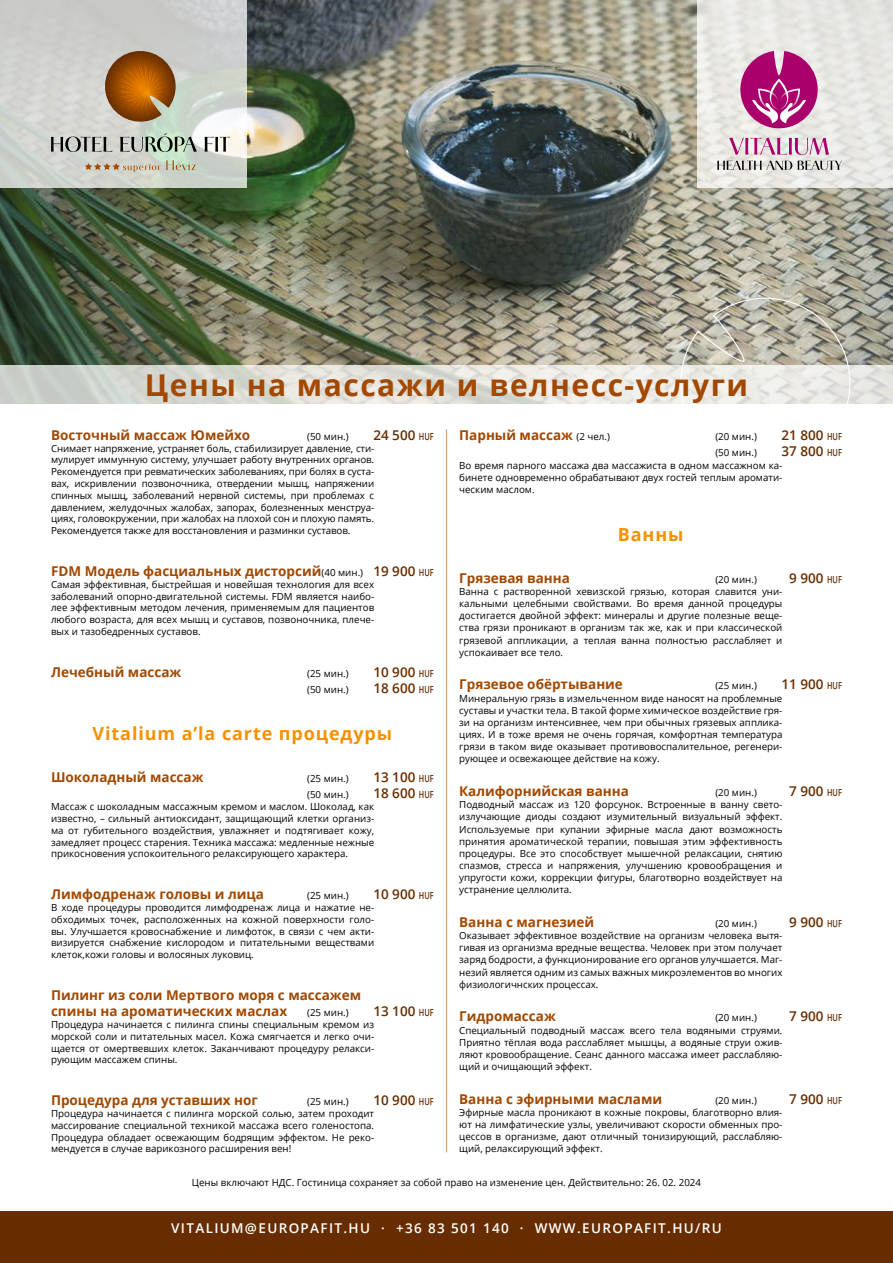
<style>
.page{position:relative;width:893px;height:1263px;background:#fff}
.page>*{position:absolute;margin:0;border:0;box-sizing:border-box;transform-origin:0 0}
.Cím{font:700 30px "Open Sans";letter-spacing:.05em;color:#a24800}
.Alcím{font:700 18px "Open Sans";letter-spacing:.05em;color:#f39100}
.Kezelés{font:700 13.5px/16.4px "Open Sans";color:#a24800}
.Kezelés-2{font:600 13.5px "Open Sans";color:#672d00}
.t1{font:600 13.5px "Open Sans";letter-spacing:.1em;color:#fff}
.Részletek_ár_beütés{font:9.75px/12.1px "Open Sans";color:#000;text-align:justify}
.Kezelés-3{font:9.75px "Open Sans";color:#000}
.s1{font-size:9.75px}
.s2{font-weight:400;font-size:9.75px;color:#000}
.s3{font-weight:600;color:#672d00}
.s4{font-weight:600;font-size:9.75px;color:#672d00}
</style>
<div class="page">
<div style="left:0;top:1212px;width:893px;height:51px;background:#672d00"></div>
<img style="left:0;top:0;width:893px;height:366px">
<svg style="left:673px;top:290px;width:185px;height:76px;background:#b0ad9f"></svg>
<svg style="left:0;top:366px;width:893px;height:38px;background:#e0e0da"></svg>
<hr style="left:446px;top:429px;width:1px;height:723px;background:#d39e74">
<svg style="left:0;top:0;width:247px;height:187px;background:#cfd2cd"></svg>
<div style="left:697px;top:0;width:196px;height:187px;background:#e8e8e3"></div>
<svg style="left:717px;top:161px;width:125px;height:9px"></svg>
<svg style="left:729px;top:138px;width:100px;height:17px"></svg>
<svg style="left:740px;top:51px;width:78px;height:77px"></svg>
<svg style="left:85px;top:160px;width:111px;height:12px"></svg>
<svg style="left:51px;top:133px;width:179px;height:19px;background:#a8aea6"></svg>
<svg style="left:102px;top:51px;width:77px;height:74px;background:#ab7945"></svg>
<p class="Cím" style="left:145px;top:364px;width:605px">Цены на массажи и велнесс-услуги</p>
<p class="Kezelés" style="left:51px;top:426px;width:201px">Восточный массаж Юмейхо</p>
<p class="Kezelés-3" style="left:307px;top:430px;width:43px">(50 мин.)</p>
<p class="Kezelés-2" style="left:373px;top:426px;width:62px">24 500 <span class="s1">HUF</span></p>
<p class="Részletek_ár_beütés" style="left:51px;top:442px;width:325px">Снимает напряжение, устраняет боль, стабилизирует давление, сти&shy;мулирует иммунную систему, улучшает работу внутренних органов.<br>Рекомендуется при ревматических заболеваниях, при болях в суста&shy;вах, искривлении позвоночника, отвердении мышц, напряжении спинных мышц, заболеваний нервной системы, при проблемах с давлением, желудочных жалобах, запорах, болезненных менструа&shy;циях, головокружении, при жалобах на плохой сон и плохую память.<br>Рекомендуется также для восстановления и разминки суставов.</p>
<p class="Kezelés" style="left:51px;top:563px;width:384px">FDM Модель фасциальных дисторсий<span class="s2">(40 мин.)</span> <span class="s3">19 900</span> <span class="s4">HUF</span></p>
<p class="Részletek_ár_beütés" style="left:51px;top:578px;width:325px">Самая эффективная, быстрейшая и новейшая технология для всех заболеваний опорно-двигательной системы. FDM является наибо&shy;лее эффективным методом лечения, применяемым для пациентов любого возраста, для всех мышц и суставов, позвоночника, плече&shy;вых и тазобедренных суставов.</p>
<p class="Kezelés" style="left:51px;top:663px;width:132px">Лечебный массаж</p>
<p class="Kezelés-3" style="left:307px;top:666px;width:43px">(25 мин.)</p>
<p class="Kezelés-2" style="left:373px;top:663px;width:62px">10 900 <span class="s1">HUF</span></p>
<p class="Kezelés-3" style="left:307px;top:683px;width:43px">(50 мин.)</p>
<p class="Kezelés-2" style="left:373px;top:679px;width:62px">18 600 <span class="s1">HUF</span></p>
<p class="Alcím" style="left:93px;top:721px;width:301px">Vitalium a’la carte процедуры</p>
<p class="Kezelés" style="left:51px;top:769px;width:154px">Шоколадный массаж</p>
<p class="Kezelés-3" style="left:307px;top:772px;width:43px">(25 мин.)</p>
<p class="Kezelés-2" style="left:373px;top:768px;width:62px">13 100 <span class="s1">HUF</span></p>
<p class="Kezelés-3" style="left:307px;top:788px;width:43px">(50 мин.)</p>
<p class="Kezelés-2" style="left:373px;top:784px;width:62px">18 600 <span class="s1">HUF</span></p>
<p class="Részletek_ár_beütés" style="left:51px;top:800px;width:325px">Массаж с шоколадным массажным кремом и маслом. Шоколад, как известно, – сильный антиоксидант, защищающий клетки организ&shy;ма от губительного воздействия, увлажняет и подтягивает кожу, замедляет процесс старения. Техника массажа: медленные нежные прикосновения успокоительного релаксирующего характера.</p>
<p class="Kezelés" style="left:51px;top:886px;width:214px">Лимфодренаж головы и лица</p>
<p class="Kezelés-3" style="left:307px;top:889px;width:43px">(25 мин.)</p>
<p class="Kezelés-2" style="left:373px;top:885px;width:62px">10 900 <span class="s1">HUF</span></p>
<p class="Részletek_ár_beütés" style="left:51px;top:901px;width:325px">В ходе процедуры проводится лимфодренаж лица и нажатие не&shy;обходимых точек, расположенных на кожной поверхности голо&shy;вы. Улучшается кровоснабжение и лимфоток, в связи с чем акти&shy;визируется снабжение кислородом и питательными веществами клеток,кожи головы и волосяных луковиц.</p>
<p class="Kezelés" style="left:51px;top:986px;width:312px">Пилинг из соли Мертвого моря с массажем спины на ароматических маслах</p>
<p class="Kezelés" style="left:459px;top:426px;width:152px">Парный массаж <span class="s2">(2 чел.)</span></p>
<p class="Kezelés-3" style="left:715px;top:430px;width:43px">(20 мин.)</p>
<p class="Kezelés-2" style="left:782px;top:426px;width:62px">21 800 <span class="s1">HUF</span></p>
<p class="Kezelés-3" style="left:715px;top:446px;width:43px">(50 мин.)</p>
<p class="Kezelés-2" style="left:782px;top:442px;width:62px">37 800 <span class="s1">HUF</span></p>
<p class="Részletek_ár_beütés" style="left:459px;top:459px;width:325px">Во время парного массажа два массажиста в одном массажном ка&shy;бинете одновременно обрабатывают двух гостей теплым аромати&shy;ческим маслом.</p>
<p class="Alcím" style="left:618px;top:521px;width:67px">Ванны</p>
<p class="Kezelés" style="left:459px;top:569px;width:112px">Грязевая ванна</p>
<p class="Kezelés-3" style="left:715px;top:572px;width:43px">(20 мин.)</p>
<p class="Kezelés-2" style="left:789px;top:569px;width:54px">9 900 <span class="s1">HUF</span></p>
<p class="Részletek_ár_beütés" style="left:459px;top:585px;width:325px">Ванна с растворенной хевизской грязью, которая славится уни&shy;кальными целебными свойствами. Во время данной процедуры достигается двойной эффект: минералы и другие полезные веще&shy;ства грязи проникают в организм так же, как и при классической грязевой аппликации, а теплая ванна полностью расслабляет и успокаивает все тело.</p>
<p class="Kezelés" style="left:459px;top:676px;width:165px">Грязевое обёртывание</p>
<p class="Kezelés-3" style="left:715px;top:679px;width:43px">(25 мин.)</p>
<p class="Kezelés-2" style="left:782px;top:675px;width:62px">11 900 <span class="s1">HUF</span></p>
<p class="Részletek_ár_beütés" style="left:459px;top:692px;width:325px">Минеральную грязь в измельченном виде наносят на проблемные суставы и участки тела. В такой форме химическое воздействие гря&shy;зи на организм интенсивнее, чем при обычных грязевых апплика&shy;циях. И в тоже время не очень горячая, комфортная температура грязи в таком виде оказывает противовоспалительное, регенери&shy;рующее и освежающее действие на кожу.</p>
<p class="Kezelés" style="left:459px;top:783px;width:171px">Калифорнийская ванна</p>
<p class="Kezelés-3" style="left:715px;top:786px;width:43px">(20 мин.)</p>
<p class="Kezelés-2" style="left:789px;top:782px;width:54px">7 900 <span class="s1">HUF</span></p>
<p class="Részletek_ár_beütés" style="left:459px;top:798px;width:325px">Подводный массаж из 120 форсунок. Встроенные в ванну свето&shy;излучающие диоды создают изумительный визуальный эффект.<br>Используемые при купании эфирные масла дают возможность принятия ароматической терапии, повышая этим эффективность процедуры. Все это способствует мышечной релаксации, снятию спазмов, стресса и напряжения, улучшению кровообращения и упругости кожи, коррекции фигуры, благотворно воздействует на устранение целлюлита.</p>
<p class="Kezelés" style="left:459px;top:913px;width:137px">Ванна с магнезией</p>
<p class="Kezelés-3" style="left:715px;top:917px;width:43px">(20 мин.)</p>
<p class="Kezelés-2" style="left:789px;top:913px;width:54px">9 900 <span class="s1">HUF</span></p>
<p class="Részletek_ár_beütés" style="left:459px;top:929px;width:325px">Оказывает эффективное воздействие на организм человека вытя&shy;гивая из организма вредные вещества. Человек при этом получает заряд бодрости, а функционирование его органов улучшается. Маг&shy;незий является одним из самых важных микроэлементов во многих физиологичнских процессах.</p>
<p class="Kezelés" style="left:459px;top:1008px;width:98px">Гидромассаж</p>
<p class="Kezelés-3" style="left:715px;top:1011px;width:43px">(20 мин.)</p>
<p class="Kezelés-2" style="left:789px;top:1007px;width:54px">7 900 <span class="s1">HUF</span></p>
<p class="Részletek_ár_beütés" style="left:459px;top:1024px;width:325px">Специальный подводный массаж всего тела водяными струями.<br>Приятно тёплая вода расслабляет мышцы, а водяные струи ожив&shy;ляют кровообращение. Сеанс данного массажа имеет расслабляю&shy;щий и очищающий эффект.</p>
<p class="Kezelés" style="left:459px;top:1090px;width:204px">Ванна с эфирными маслами</p>
<p class="Kezelés-3" style="left:715px;top:1093px;width:43px">(20 мин.)</p>
<p class="Kezelés-2" style="left:789px;top:1089px;width:54px">7 900 <span class="s1">HUF</span></p>
<p class="Részletek_ár_beütés" style="left:459px;top:1106px;width:325px">Эфирные масла проникают в кожные покровы, благотворно влия&shy;ют на лимфатические узлы, увеличивают скорости обменных про&shy;цессов в организме, дают отличный тонизирующий, расслабляю&shy;щий, релаксирующий эффект.</p>
<p class="Kezelés-3" style="left:307px;top:1006px;width:43px">(25 мин.)</p>
<p class="Kezelés-2" style="left:373px;top:1002px;width:62px">13 100 <span class="s1">HUF</span></p>
<p class="Részletek_ár_beütés" style="left:51px;top:1018px;width:325px">Процедура начинается с пилинга спины специальным кремом из морской соли и питательных масел. Кожа смягчается и легко очи&shy;щается от омертвевших клеток. Заканчивают процедуру релакси&shy;рующим массажем спины.</p>
<p class="Kezelés" style="left:51px;top:1092px;width:208px">Процедура для уставших ног</p>
<p class="Kezelés-3" style="left:307px;top:1095px;width:43px">(25 мин.)</p>
<p class="Kezelés-2" style="left:373px;top:1091px;width:62px">10 900 <span class="s1">HUF</span></p>
<p class="Részletek_ár_beütés" style="left:51px;top:1107px;width:325px">Процедура начинается с пилинга морской солью, затем проходит массирование специальной техникой массажа всего голеностопа.<br>Процедура обладает освежающим бодрящим эффектом. Не реко&shy;мендуется в случае варикозного расширения вен!</p>
<p class="Részletek_ár_beütés" style="left:192px;top:1176px;width:511px">Цены включают НДС. Гостиница сохраняет за собой право на изменение цен. Действительно: 26. 02. 2024</p>
<h3 class="t1" style="left:171px;top:1219px;width:552px">VITALIUM@EUROPAFIT.HU · +36 83 501 140 · WWW.EUROPAFIT.HU/RU</h3>
</div>
